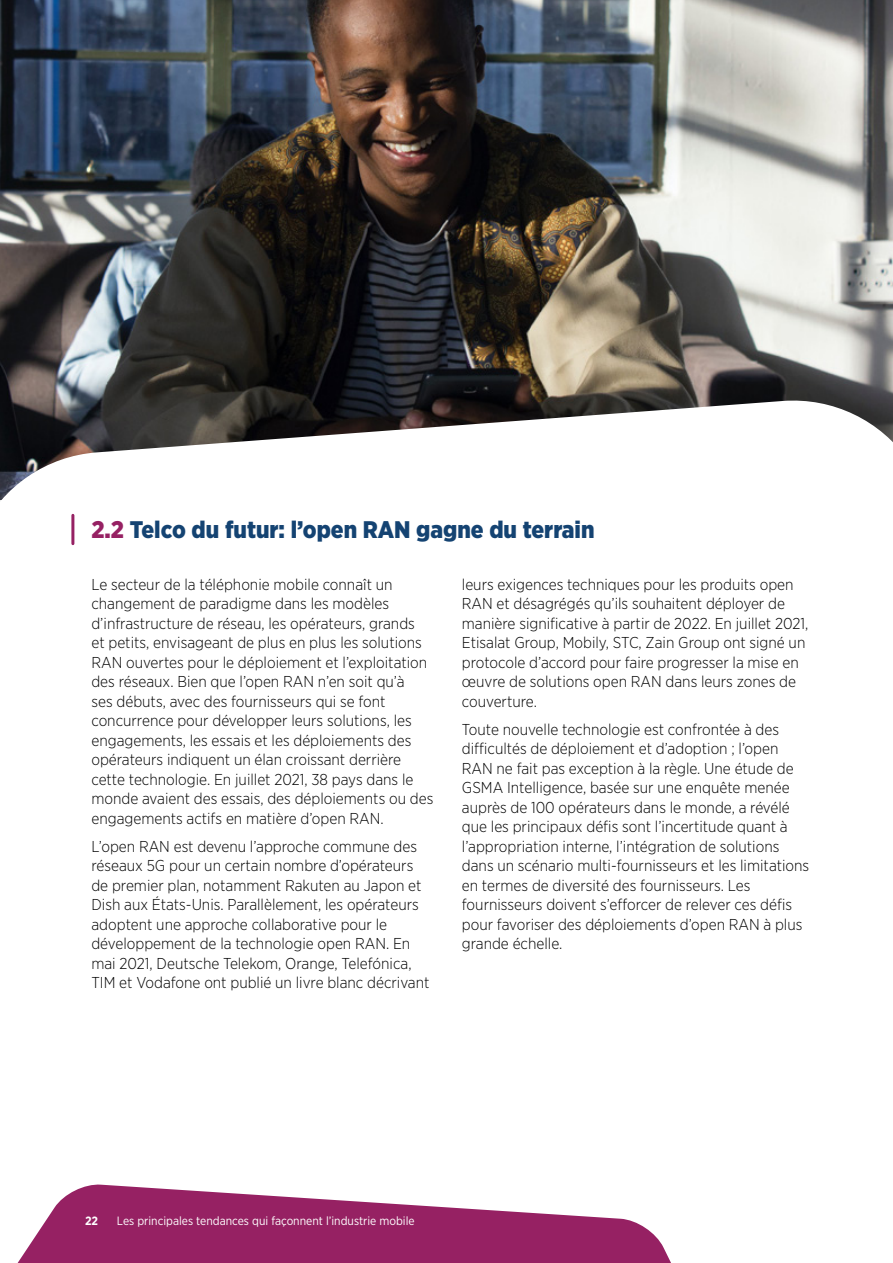
<style>
.page{position:relative;width:893px;height:1263px;background:#fff}
.page>*{position:absolute;margin:0;border:0;box-sizing:border-box;transform-origin:0 0}
.t1{font:900 24px "Gotham Narrow";color:#144372}
.t2{font:300 15.75px/19.5px "Gotham Narrow";color:#000}
.t3{font:12px "Gotham Narrow";color:#fff}
.t4{font:700 12px "Gotham Narrow";color:#fff}
.s1{color:#962163}
</style>
<div class="page">
<svg style="left:17px;top:1184px;width:654px;height:79px;fill:#962163"></svg>
<img style="left:0;top:0;width:893px;height:397px">
<svg style="left:0;top:397px;width:893px;height:149px"></svg>
<hr style="left:71px;top:515px;width:3px;height:29px;background:#962163">
<h1 class="t1" style="left:91px;top:517px;width:505px"><span class="s1">2.2</span> Telco du futur: l’open RAN gagne du terrain</h1>
<p class="t2" style="left:91px;top:575px;width:343px">Le secteur de la téléphonie mobile connaît un changement de paradigme dans les modèles d’infrastructure de réseau, les opérateurs, grands<br>et petits, envisageant de plus en plus les solutions RAN ouvertes pour le déploiement et l’exploitation des réseaux. Bien que l’open RAN n’en soit qu’à<br>ses débuts, avec des fournisseurs qui se font concurrence pour développer leurs solutions, les engagements, les essais et les déploiements des opérateurs indiquent un élan croissant derrière cette technologie. En juillet 2021, 38 pays dans le monde avaient des essais, des déploiements ou des engagements actifs en matière d’open RAN.</p>
<p class="t2" style="left:91px;top:837px;width:340px">L’open RAN est devenu l’approche commune des réseaux 5G pour un certain nombre d’opérateurs de premier plan, notamment Rakuten au Japon et Dish aux États-Unis. Parallèlement, les opérateurs adoptent une approche collaborative pour le développement de la technologie open RAN. En mai 2021, Deutsche Telekom, Orange, Telefónica, TIM et Vodafone ont publié un livre blanc décrivant</p>
<p class="t2" style="left:462px;top:575px;width:348px">leurs exigences techniques pour les produits open RAN et désagrégés qu’ils souhaitent déployer de manière significative à partir de 2022. En juillet 2021, Etisalat Group, Mobily, STC, Zain Group ont signé un protocole d’accord pour faire progresser la mise en œuvre de solutions open RAN dans leurs zones de couverture.</p>
<p class="t2" style="left:462px;top:720px;width:349px">Toute nouvelle technologie est confrontée à des difficultés de déploiement et d’adoption ; l’open RAN ne fait pas exception à la règle. Une étude de GSMA Intelligence, basée sur une enquête menée auprès de 100 opérateurs dans le monde, a révélé que les principaux défis sont l’incertitude quant à l’appropriation interne, l’intégration de solutions dans un scénario multi-fournisseurs et les limitations en termes de diversité des fournisseurs. Les fournisseurs doivent s’efforcer de relever ces défis pour favoriser des déploiements d’open RAN à plus grande échelle.</p>
<p class="t4" style="left:85px;top:1214px;width:15px">22</p>
<p class="t3" style="left:117px;top:1214px;width:299px">Les principales tendances qui façonnent l’industrie mobile</p>
</div>
